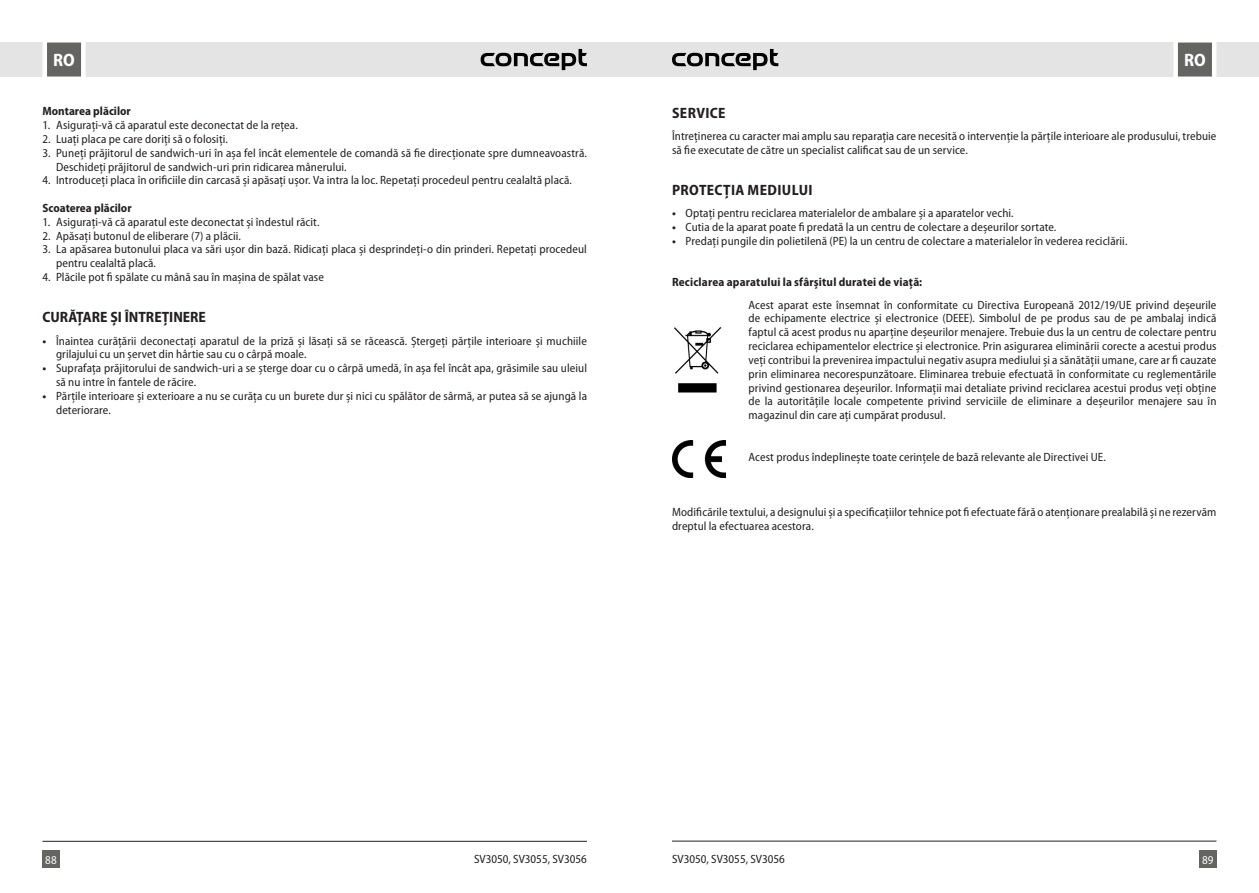
<style>
.page{position:relative;width:1259px;height:893px;background:#fff}
.page>*{position:absolute;margin:0;border:0;box-sizing:border-box;transform-origin:0 0}
.t1{font:700 semi-condensed 18px "Myriad Pro";color:#fff}
.t2{font:700 semi-condensed 15px "Myriad Pro";letter-spacing:.015em;color:#231f20}
.t3{font:semi-condensed 12px/13.8px "Myriad Pro";letter-spacing:.01em;color:#231f20}
.t4{font:700 semi-condensed 12px "Myriad Pro";color:#231f20}
.t5{font:semi-condensed 12px "Myriad Pro";color:#fff}
.s1{font-weight:700}
</style>
<div class="page">
<div style="left:629px;top:43px;width:630px;height:34px;background:#e4e4e4"></div>
<div style="left:0;top:43px;width:629px;height:34px;background:#e4e4e4"></div>
<div style="left:43px;top:850px;width:17px;height:17px;background:#646463"></div>
<div style="left:1199px;top:850px;width:17px;height:17px;background:#646463"></div>
<svg style="left:1171px;top:42px;width:47px;height:35px;background:#8f8f8e"></svg>
<svg style="left:40px;top:42px;width:48px;height:35px;background:#919190"></svg>
<hr style="left:672px;top:841px;width:544px;height:1px;background:#231f20">
<hr style="left:43px;top:841px;width:544px;height:1px;background:#231f20">
<svg style="left:480px;top:49px;width:107px;height:21px"></svg>
<svg style="left:672px;top:49px;width:106px;height:21px"></svg>
<img style="left:674px;top:327px;width:48px;height:66px">
<img style="left:672px;top:440px;width:53px;height:37px">
<p class="t1" style="left:53px;top:50px;width:23px">RO</p>
<p class="t4" style="left:43px;top:105px;width:90px">Montarea plăcilor</p>
<p class="t3" style="left:43px;top:118px;width:257px">1. Asigurați-vă că aparatul este deconectat de la rețea.</p>
<p class="t3" style="left:43px;top:132px;width:187px">2. Luați placa pe care doriți să o folosiți.</p>
<p class="t3" style="left:56px;top:146px;width:532px;text-indent:-14px">3. Puneți prăjitorul de sandwich-uri în așa fel încât elementele de comandă să fie direcționate spre dumneavoastră.<br>Deschideți prăjitorul de sandwich-uri prin ridicarea mânerului.</p>
<p class="t3" style="left:43px;top:174px;width:531px">4. Introduceți placa în orificiile din carcasă și apăsați ușor. Va intra la loc. Repetați procedeul pentru cealaltă placă.</p>
<p class="t4" style="left:43px;top:201px;width:91px">Scoaterea plăcilor</p>
<p class="t3" style="left:43px;top:215px;width:278px">1. Asigurați-vă că aparatul este deconectat și îndestul răcit.</p>
<p class="t3" style="left:43px;top:229px;width:200px">2. Apăsați butonul de eliberare (7) a plăcii.</p>
<p class="t3" style="left:56px;top:243px;width:532px;text-indent:-14px">3. La apăsarea butonului placa va sări ușor din bază. Ridicați placa și desprindeți-o din prinderi. Repetați procedeul pentru cealaltă placă.</p>
<p class="t3" style="left:43px;top:270px;width:283px">4. Plăcile pot fi spălate cu mână sau în mașina de spălat vase</p>
<p class="t2" style="left:43px;top:309px;width:165px">CURĂȚARE ȘI ÎNTREȚINERE</p>
<p class="t3" style="left:56px;top:334px;width:532px;text-indent:-14px"><span class="s1">•</span> Înaintea curățării deconectați aparatul de la priză și lăsați să se răcească. Ștergeți părțile interioare și muchiile grilajului cu un șervet din hârtie sau cu o cârpă moale.</p>
<p class="t3" style="left:56px;top:362px;width:532px;text-indent:-14px"><span class="s1">•</span> Suprafața prăjitorului de sandwich-uri a se șterge doar cu o cârpă umedă, în așa fel încât apa, grăsimile sau uleiul să nu intre în fantele de răcire.</p>
<p class="t3" style="left:56px;top:389px;width:532px;text-indent:-14px"><span class="s1">•</span> Părțile interioare și exterioare a nu se curăța cu un burete dur și nici cu spălător de sârmă, ar putea să se ajungă la deteriorare.</p>
<p class="t1" style="left:1184px;top:50px;width:23px">RO</p>
<p class="t2" style="left:672px;top:104px;width:55px">SERVICE</p>
<p class="t3" style="left:672px;top:129px;width:546px">Întreținerea cu caracter mai amplu sau reparația care necesită o intervenție la părțile interioare ale produsului, trebuie să fie executate de către un specialist calificat sau de un service.</p>
<p class="t2" style="left:672px;top:182px;width:142px">PROTECȚIA MEDIULUI</p>
<p class="t3" style="left:672px;top:207px;width:343px"><span class="s1">•</span> Optați pentru reciclarea materialelor de ambalare și a aparatelor vechi.</p>
<p class="t3" style="left:672px;top:221px;width:386px"><span class="s1">•</span> Cutia de la aparat poate fi predată la un centru de colectare a deșeurilor sortate.</p>
<p class="t3" style="left:672px;top:234px;width:457px"><span class="s1">•</span> Predați pungile din polietilenă (PE) la un centru de colectare a materialelor în vederea reciclării.</p>
<p class="t3" style="left:748px;top:271px;width:469px;line-height:22.4px;text-indent:-76px"><span class="s1">Reciclarea aparatului la sfârșitul duratei de viață:<br></span>Acest aparat este însemnat în conformitate cu Directiva Europeană 2012/19/UE privind deșeurile</p>
<p class="t3" style="left:748px;top:312px;width:469px;text-align:justify">de echipamente electrice și electronice (DEEE). Simbolul de pe produs sau de pe ambalaj indică faptul că acest produs nu aparține deșeurilor menajere. Trebuie dus la un centru de colectare pentru reciclarea echipamentelor electrice și electronice. Prin asigurarea eliminării corecte a acestui produs veți contribui la prevenirea impactului negativ asupra mediului și a sănătății umane, care ar fi cauzate prin eliminarea necorespunzătoare. Eliminarea trebuie efectuată în conformitate cu reglementările privind gestionarea deșeurilor. Informații mai detaliate privind reciclarea acestui produs veți obține de la autoritățile locale competente privind serviciile de eliminare a deșeurilor menajere sau în magazinul din care ați cumpărat produsul.</p>
<p class="t3" style="left:748px;top:450px;width:359px">Acest produs îndeplinește toate cerințele de bază relevante ale Directivei UE.</p>
<p class="t3" style="left:672px;top:505px;width:546px">Modificările textului, a designului și a specificațiilor tehnice pot fi efectuate fără o atenționare prealabilă și ne rezervăm dreptul la efectuarea acestora.</p>
<p class="t5" style="left:45px;top:852px;width:13px">88</p>
<p class="t3" style="left:474px;top:852px;width:114px">SV3050, SV3055, SV3056</p>
<p class="t3" style="left:672px;top:852px;width:114px">SV3050, SV3055, SV3056</p>
<p class="t5" style="left:1202px;top:853px;width:13px">89</p>
</div>
